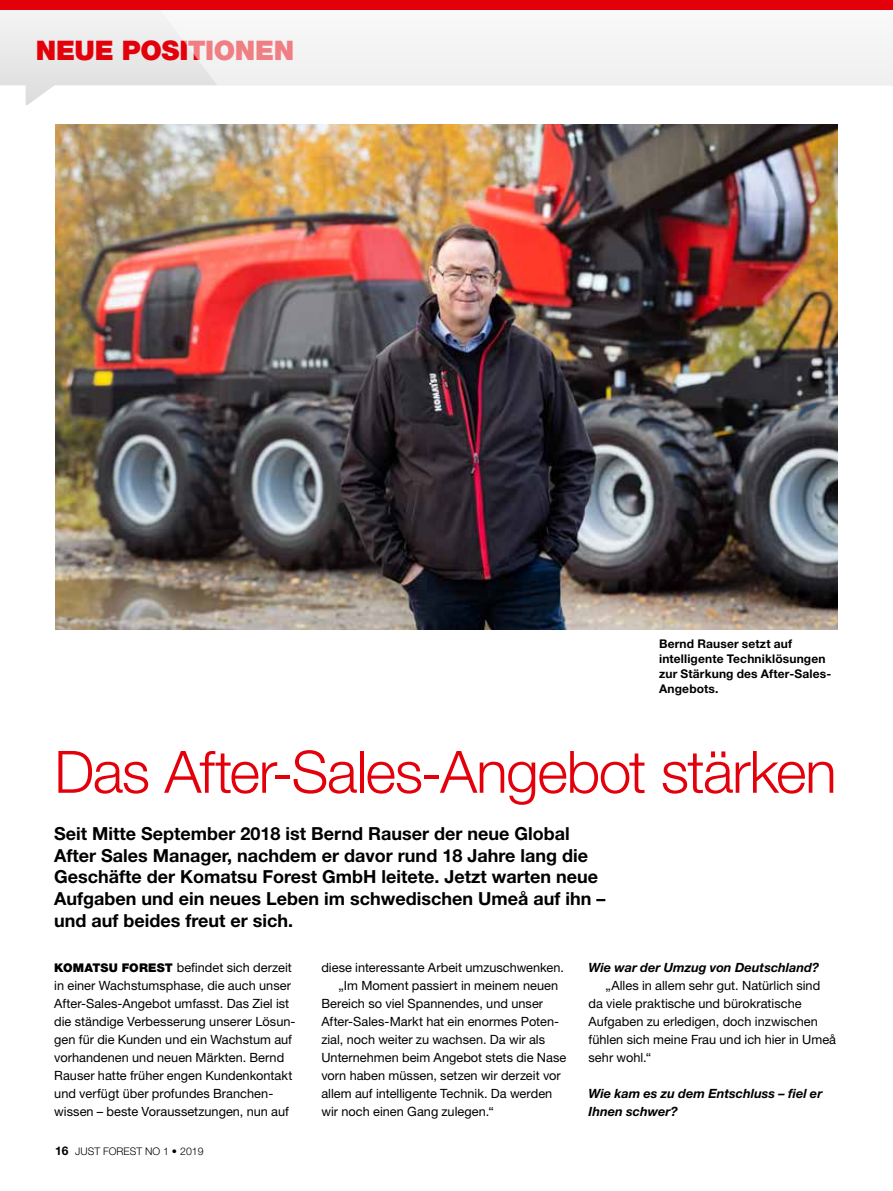
<style>
.page{position:relative;width:893px;height:1191px;background:#fff}
.page>*{position:absolute;margin:0;border:0;box-sizing:border-box;transform-origin:0 0}
.t1{font:300 58.5px "Helvetica Neue LT Std";letter-spacing:-.025em;color:#e3000b}
.t2{font:900 27px "Helvetica Neue LT Std";letter-spacing:-.015em;color:#e3000b}
.t3{font:700 18px/21.8px "Helvetica Neue LT Std";color:#000}
.t4{font:12.75px/18px "Helvetica Neue LT Std";color:#000}
.t5{font:italic 700 12.75px/18px "Helvetica Neue LT Std";color:#000}
.t6{font:700 12px/15px "Helvetica Neue LT Std";letter-spacing:.015em;color:#000}
.t7{font:300 10.5px "Helvetica Neue LT Std";color:#000}
.s1{font-weight:900;font-size:12px}
.s2{font-weight:700;font-size:12px}
</style>
<div class="page">
<svg style="left:0;top:9px;width:218px;height:96px"></svg>
<img style="left:55px;top:124px;width:783px;height:505px">
<div style="left:148px;top:9px;width:745px;height:76px;background:#f4f4f4"></div>
<div style="left:0;top:0;width:893px;height:9px;background:#e3000b"></div>
<h2 class="t2" style="left:36px;top:34px;width:260px">NEUE POSITIONEN</h2>
<p class="t6" style="left:659px;top:635px;width:174px">Bernd Rauser setzt auf intelligente Techniklösungen zur Stärkung des After-Sales-<br>Angebots.</p>
<h1 class="t1" style="left:54px;top:736px;width:784px">Das After-Sales-Angebot stärken</h1>
<p class="t3" style="left:54px;top:822px;width:553px">Seit Mitte September 2018 ist Bernd Rauser der neue Global After Sales Manager, nachdem er davor rund 18 Jahre lang die Geschäfte der Komatsu Forest GmbH leitete. Jetzt warten neue Aufgaben und ein neues Leben im schwedischen Umeå auf ihn – und auf beides freut er sich.</p>
<p class="t4" style="left:54px;top:958px;width:243px"><span class="s1">KOMATSU FOREST</span> befindet sich derzeit in einer Wachstumsphase, die auch unser After-Sales-Angebot umfasst. Das Ziel ist die ständige Verbesserung unserer Lösun&shy;gen für die Kunden und ein Wachstum auf vorhandenen und neuen Märkten. Bernd Rauser hatte früher engen Kundenkontakt und verfügt über profundes Branchen&shy;wissen – beste Voraussetzungen, nun auf</p>
<p class="t4" style="left:321px;top:958px;width:244px">diese interessante Arbeit umzuschwenken.</p>
<p class="t4" style="left:338px;top:976px;width:221px">„Im Moment passiert in meinem neuen</p>
<p class="t4" style="left:321px;top:994px;width:223px">Bereich so viel Spannendes, und unser</p>
<p class="t4" style="left:321px;top:1012px;width:239px">After-Sales-Markt hat ein enormes Poten-</p>
<p class="t4" style="left:321px;top:1030px;width:225px">zial, noch weiter zu wachsen. Da wir als</p>
<p class="t4" style="left:321px;top:1048px;width:246px">Unternehmen beim Angebot stets die Nase</p>
<p class="t4" style="left:321px;top:1066px;width:241px">vorn haben müssen, setzen wir derzeit vor</p>
<p class="t4" style="left:321px;top:1084px;width:232px">allem auf intelligente Technik. Da werden</p>
<p class="t4" style="left:321px;top:1102px;width:174px">wir noch einen Gang zulegen.“</p>
<p class="t7" style="left:55px;top:1144px;width:150px"><span class="s2">16</span> JUST FOREST NO 1 • 2019</p>
<p class="t5" style="left:589px;top:958px;width:232px">Wie war der Umzug von Deutschland?</p>
<p class="t4" style="left:589px;top:976px;width:249px;text-indent:17px">„Alles in allem sehr gut. Natürlich sind da viele praktische und bürokratische Aufgaben zu erledigen, doch inzwischen fühlen sich meine Frau und ich hier in Umeå sehr wohl.“</p>
<p class="t5" style="left:589px;top:1084px;width:235px">Wie kam es zu dem Entschluss – fiel er<br>Ihnen schwer?</p>
</div>
